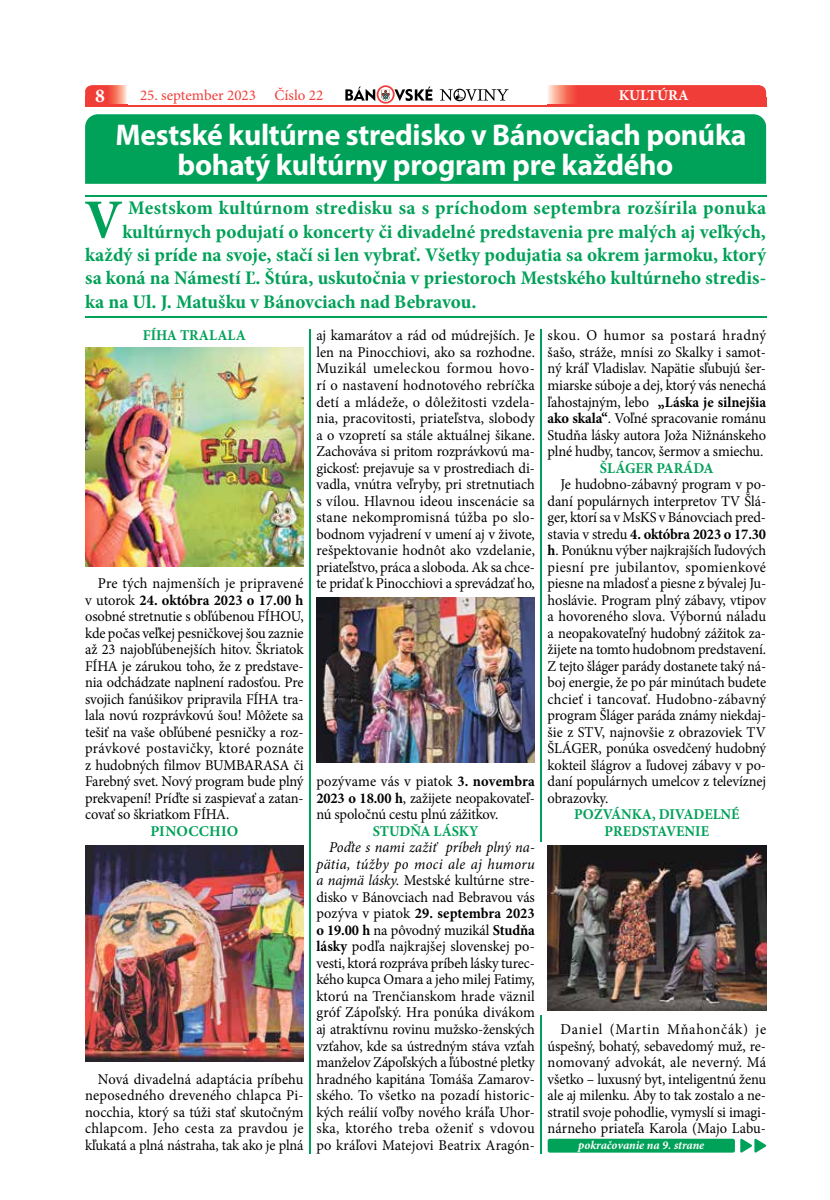
<style>
.page{position:relative;width:830px;height:1200px;background:#fff}
.page>*{position:absolute;margin:0;border:0;box-sizing:border-box;transform-origin:0 0}
.t1{font:700 condensed 55.95px "Minion Pro";color:#00a158;scale:1.06 1}
.t2{font:700 30px/30px "Myriad Pro";letter-spacing:-.01em;color:#fff;text-align:center}
.t3{font:700 condensed 19.5px "Minion Pro";color:#00a158;scale:1.06 1}
.t4{font:700 19.5px "Minion Pro";color:#fff}
.t5{font:15px/16.5px "Minion Pro";letter-spacing:-.01em;color:#000;text-align:justify;scale:.96 1}
.t6{font:700 15px/16.5px "Minion Pro";color:#00a158;text-align:center;scale:.96 1}
.t7{font:15px "Minion Pro";color:#f13d37}
.t8{font:700 15px "Minion Pro";letter-spacing:.02em;color:#00a158}
.t9{font:700 15px "Minion Pro";color:#fff}
.t10{font:italic 700 12px "Minion Pro";letter-spacing:-.005em;color:#fff}
.s1{font-weight:700}
.s2{font-style:italic}
</style>
<div class="page">
<svg style="left:345px;top:85px;width:87px;height:19px"></svg>
<svg style="left:439px;top:89px;width:69px;height:12px"></svg>
<hr style="left:96px;top:105px;width:657px;height:1px;background:#f13d37">
<svg style="left:547px;top:85px;width:218px;height:20px;background:#f24941"></svg>
<svg style="left:85px;top:85px;width:42px;height:20px"></svg>
<div style="left:85px;top:96px;width:17px;height:10px;background:#f13d37"></div>
<div style="left:748px;top:97px;width:17px;height:9px;background:#f13d37"></div>
<div style="left:85px;top:114px;width:680px;height:70px;background:#00a158"></div>
<hr style="left:309px;top:329px;width:1px;height:824px;background:#00a158">
<hr style="left:540px;top:329px;width:1px;height:512px;background:#00a158">
<hr style="left:540px;top:1014px;width:1px;height:139px;background:#00a158">
<hr style="left:85px;top:316px;width:680px;height:2px;background:#00a158">
<hr style="left:85px;top:195px;width:680px;height:1px;background:#00a158">
<img style="left:85px;top:348px;width:218px;height:218px">
<img style="left:316px;top:597px;width:218px;height:165px">
<img style="left:547px;top:845px;width:218px;height:165px">
<div style="left:547px;top:1138px;width:187px;height:14px;background:#00a158;border-radius:2px"></div>
<svg style="left:740px;top:1138px;width:26px;height:14px"></svg>
<img style="left:85px;top:845px;width:218px;height:216px">
<h3 class="t4" style="left:95px;top:82px;width:11px">8</h3>
<p class="t7" style="left:140px;top:86px;width:185px">25. september 2023 Číslo 22</p>
<p class="t9" style="left:618px;top:85px;width:71px">KULTÚRA</p>
<h2 class="t2" style="left:115px;top:119px;width:632px">Mestské kultúrne stredisko v Bánovciach ponúka bohatý kultúrny program pre každého</h2>
<h1 class="t1" style="left:85px;top:181px;width:37px">V</h1>
<h3 class="t3" style="left:128px;top:194px;width:603px">Mestskom kultúrnom stredisku sa s príchodom septembra rozšírila ponuka</h3>
<h3 class="t3" style="left:122px;top:218px;width:608px">kultúrnych podujatí o koncerty či divadelné predstavenia pre malých aj veľkých,</h3>
<h3 class="t3" style="left:85px;top:241px;width:643px">každý si príde na svoje, stačí si len vybrať. Všetky podujatia sa okrem jarmoku, ktorý</h3>
<h3 class="t3" style="left:85px;top:265px;width:643px">sa koná na Námestí Ľ. Štúra, uskutočnia v priestoroch Mestského kultúrneho stredis-</h3>
<h3 class="t3" style="left:85px;top:288px;width:370px">ka na Ul. J. Matušku v Bánovciach nad Bebravou.</h3>
<p class="t6" style="left:143px;top:327px;width:109px">FÍHA TRALALA</p>
<p class="t5" style="left:85px;top:575px;width:229px;text-indent:13px">Pre tých najmenších je pripravené v utorok <span class="s1">24. októbra 2023 o 17.00 h </span>osobné stretnutie s obľúbenou FÍHOU, kde počas veľkej pesničkovej šou zaznie až 23 najobľúbenejších hitov. Škriatok FÍHA je zárukou toho, že z predstave&shy;nia odchádzate naplnení radosťou. Pre svojich fanúšikov pripravila FÍHA tra&shy;lala novú rozprávkovú šou! Môžete sa tešiť na vaše obľúbené pesničky a roz&shy;právkové postavičky, ktoré poznáte z hudobných filmov BUMBARASA či Farebný svet. Nový program bude plný prekvapení! Príďte si zaspievať a zatan&shy;covať so škriatkom FÍHA.</p>
<p class="t8" style="left:150px;top:820px;width:90px">PINOCCHIO</p>
<p class="t5" style="left:85px;top:1070px;width:229px;text-indent:13px">Nová divadelná adaptácia príbehu neposedného dreveného chlapca Pi&shy;nocchia, ktorý sa túži stať skutočným chlapcom. Jeho cesta za pravdou je kľukatá a plná nástraha, tak ako je plná</p>
<p class="t5" style="left:316px;top:327px;width:229px">aj kamarátov a rád od múdrejších. Je len na Pinocchiovi, ako sa rozhodne.<br>Muzikál umeleckou formou hovo&shy;rí o nastavení hodnotového rebríčka detí a mládeže, o dôležitosti vzdela&shy;nia, pracovitosti, priateľstva, slobody a o vzopretí sa stále aktuálnej šikane.<br>Zachováva si pritom rozprávkovú ma&shy;gickosť: prejavuje sa v prostrediach di&shy;vadla, vnútra veľryby, pri stretnutiach s vílou. Hlavnou ideou inscenácie sa stane nekompromisná túžba po slo&shy;bodnom vyjadrení v umení aj v živote, rešpektovanie hodnôt ako vzdelanie, priateľstvo, práca a sloboda. Ak sa chce&shy;te pridať k Pinocchiovi a sprevádzať ho,</p>
<p class="t5" style="left:316px;top:773px;width:229px">pozývame vás v piatok <span class="s1">3. novembra 2023 o 18.00 h</span>, zažijete neopakovateľ&shy;nú spoločnú cestu plnú zážitkov.</p>
<p class="t6" style="left:372px;top:822px;width:112px">STUDŇA LÁSKY</p>
<p class="t5" style="left:316px;top:839px;width:229px;text-indent:13px"><span class="s2">Poďte s nami zažiť príbeh plný na&shy;pätia, túžby po moci ale aj humoru a najmä lásky.</span> Mestské kultúrne stre&shy;disko v Bánovciach nad Bebravou vás pozýva v piatok <span class="s1">29. septembra 2023 o 19.00 h</span> na pôvodný muzikál <span class="s1">Studňa lásky</span> podľa najkrajšej slovenskej po&shy;vesti, ktorá rozpráva príbeh lásky turec&shy;kého kupca Omara a jeho milej Fatimy, ktorú na Trenčianskom hrade väznil gróf Zápoľský. Hra ponúka divákom aj atraktívnu rovinu mužsko-ženských vzťahov, kde sa ústredným stáva vzťah manželov Zápoľských a ľúbostné pletky hradného kapitána Tomáša Zamarov&shy;ského. To všetko na pozadí historic&shy;kých reálií voľby nového kráľa Uhor&shy;ska, ktorého treba oženiť s vdovou po kráľovi Matejovi Beatrix Aragón-</p>
<p class="t5" style="left:547px;top:327px;width:229px">skou. O humor sa postará hradný šašo, stráže, mnísi zo Skalky i samot&shy;ný kráľ Vladislav. Napätie sľubujú šer&shy;miarske súboje a dej, ktorý vás nenechá ľahostajným, lebo <span class="s1">„Láska je silnejšia ako skala“</span>. Voľné spracovanie románu Studňa lásky autora Joža Nižnánskeho plné hudby, tancov, šermov a smiechu.</p>
<p class="t6" style="left:599px;top:459px;width:120px">ŠLÁGER PARÁDA</p>
<p class="t5" style="left:547px;top:476px;width:229px;text-indent:13px">Je hudobno-zábavný program v po&shy;daní populárnych interpretov TV Šlá&shy;ger, ktorí sa v MsKS v Bánovciach pred&shy;stavia v stredu <span class="s1">4. októbra 2023 o 17.30 h</span>. Ponúknu výber najkrajších ľudových piesní pre jubilantov, spomienkové piesne na mladosť a piesne z bývalej Ju&shy;hoslávie. Program plný zábavy, vtipov a hovoreného slova. Výbornú náladu a neopakovateľný hudobný zážitok za&shy;žijete na tomto hudobnom predstavení.<br>Z tejto šláger parády dostanete taký ná&shy;boj energie, že po pár minútach budete chcieť i tancovať. Hudobno-zábavný program Šláger paráda známy niekdaj&shy;šie z STV, najnovšie z obrazoviek TV ŠLÁGER, ponúka osvedčený hudobný kokteil šlágrov a ľudovej zábavy v po&shy;daní populárnych umelcov z televíznej obrazovky.</p>
<p class="t6" style="left:573px;top:805px;width:174px">POZVÁNKA, DIVADELNÉ<br>PREDSTAVENIE</p>
<p class="t5" style="left:547px;top:1020px;width:229px;text-indent:13px">Daniel (Martin Mňahončák) je úspešný, bohatý, sebavedomý muž, re&shy;nomovaný advokát, ale neverný. Má všetko – luxusný byt, inteligentnú ženu ale aj milenku. Aby to tak zostalo a ne&shy;stratil svoje pohodlie, vymyslí si imagi&shy;nárneho priateľa Karola (Majo Labu-</p>
<p class="t10" style="left:578px;top:1136px;width:127px">pokračovanie na 9. strane</p>
</div>
